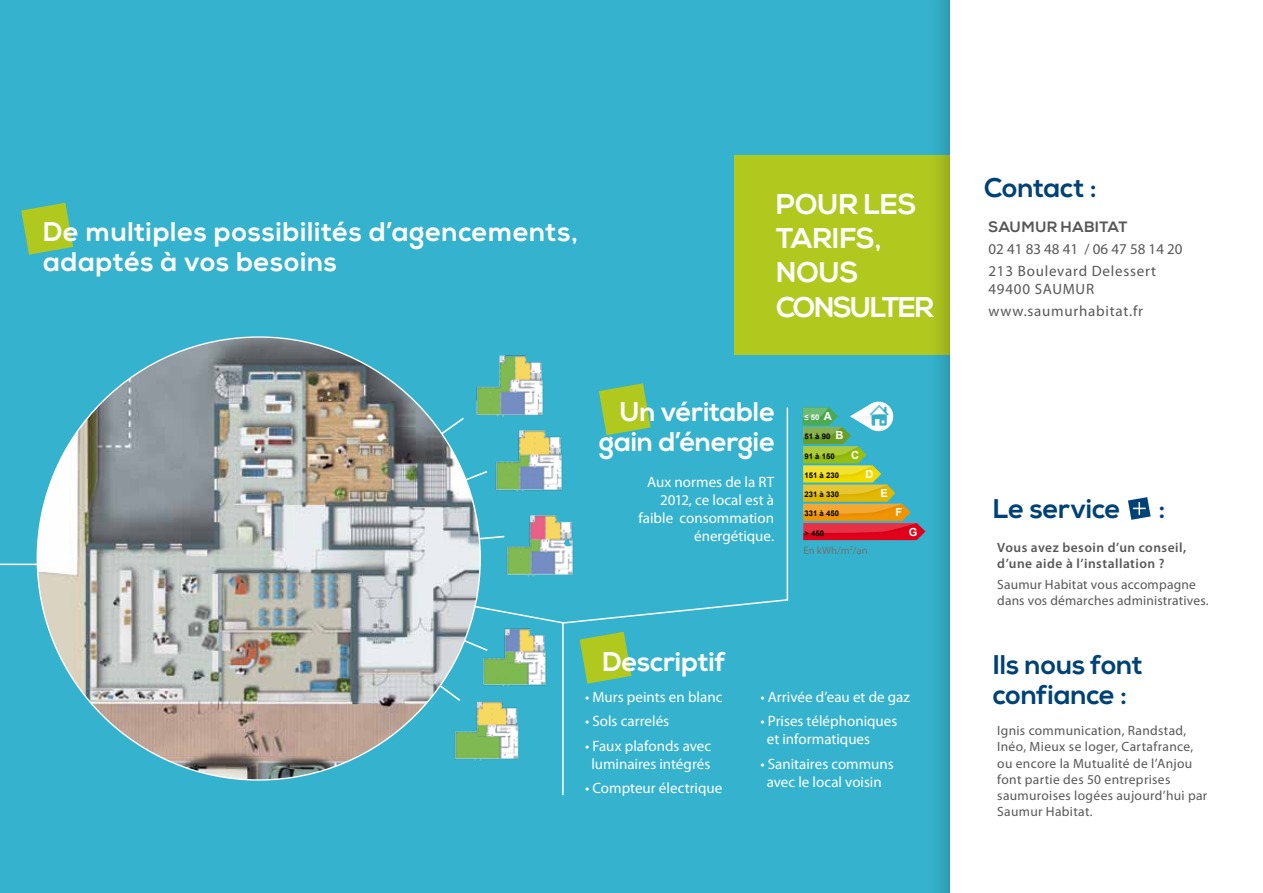
<style>
.page{position:relative;width:1263px;height:893px;background:#35b3ce}
.page>*{position:absolute;margin:0;border:0;box-sizing:border-box;transform-origin:0 0}
.t1{font:700 28.5px/34.2px "Nexa";letter-spacing:-.005em;color:#fff}
.t2{font:700 27px/30px "Nexa";letter-spacing:.025em;color:#fff}
.t3{font:700 27px/30px "Nexa";color:#004275}
.t4{font:700 27px/30px "Nexa";color:#fff;text-align:right}
.t5{font:15px/18px "Myriad Pro";color:#fff;text-align:center}
.t6{font:15px/22.2px "Myriad Pro";letter-spacing:.025em;color:#58585a}
.t7{font:15px/22.2px "Myriad Pro";letter-spacing:.05em;color:#58585a}
.t8{font:700 15px "Nexa";letter-spacing:.04em;color:#58585a}
.t9{font:13.5px/16.2px "Myriad Pro";letter-spacing:.025em;color:#58585a}
.t10{font:600 13.5px/16.2px "Myriad Pro";letter-spacing:.035em;color:#58585a}
.t11{font:700 11.1px "Arial";color:#fff}
.t12{font:10.8px "Myriad Pro";color:#707172}
.t13{font:700 7.8px "Arial";color:#000}
.t14{font:700 7.8px/15.6px "Arial";color:#646567}
.t15{font:700 7.8px "Arial";color:#fff}
.s1{color:#000}
</style>
<div class="page">
<hr style="left:562px;top:624px;width:2px;height:171px;background:#fff">
<img style="left:499px;top:355px;width:45px;height:28px">
<img style="left:454px;top:703px;width:65px;height:58px">
<img style="left:37px;top:337px;width:443px;height:443px;border-radius:221px">
<div style="left:734px;top:155px;width:216px;height:199px;background:#b1c91f"></div>
<div style="left:927px;top:0;width:336px;height:893px;background:#000;opacity:.3"></div>
<div style="left:950px;top:0;width:313px;height:893px;background:#fff"></div>
<svg style="left:1128px;top:497px;width:22px;height:23px"></svg>
<svg style="left:21px;top:203px;width:52px;height:52px"></svg>
<img style="left:0;top:383px;width:789px;height:320px">
<hr style="left:787px;top:408px;width:1px;height:192px;background:#fff">
<img style="left:802px;top:408px;width:1px;height:15px">
<svg style="left:803px;top:402px;width:122px;height:138px"></svg>
<h2 class="t2" style="left:43px;top:217px;width:536px">De multiples possibilités d’agencements, adaptés à vos besoins</h2>
<h1 class="t1" style="left:776px;top:188px;width:159px">Pour les tarifs, nous consulter</h1>
<h2 class="t4" style="left:599px;top:398px;width:177px">Un véritable gain d’énergie</h2>
<p class="t5" style="left:647px;top:473px;width:120px">Aux normes de la RT</p>
<p class="t5" style="left:660px;top:491px;width:115px">2012, ce local est à</p>
<p class="t5" style="left:638px;top:509px;width:137px">faible consommation</p>
<p class="t5" style="left:694px;top:527px;width:81px">énergétique.</p>
<p class="t11" style="left:824px;top:409px;width:10px">A</p>
<p class="t15" style="left:804px;top:412px;width:17px">≤ 50</p>
<p class="t13" style="left:804px;top:432px;width:27px">51 à 90</p>
<p class="t13" style="left:804px;top:451px;width:32px">91 à 150</p>
<p class="t13" style="left:804px;top:470px;width:36px">151 à 230</p>
<p class="t13" style="left:804px;top:489px;width:36px">231 à 330</p>
<p class="t13" style="left:804px;top:508px;width:36px">331 à 450</p>
<p class="t14" style="left:803px;top:525px;width:53px"><span class="s1">&gt; 450<br></span>En kWh/m<sup>2</sup>/an</p>
<p class="t11" style="left:836px;top:428px;width:10px">B</p>
<p class="t11" style="left:851px;top:447px;width:10px">C</p>
<p class="t11" style="left:865px;top:467px;width:10px">D</p>
<p class="t12" style="left:803px;top:544px;width:66px">En kWh/m<sup>2</sup>/an</p>
<p class="t11" style="left:880px;top:486px;width:9px">E</p>
<p class="t11" style="left:895px;top:505px;width:8px">F</p>
<p class="t11" style="left:909px;top:524px;width:10px">G</p>
<h2 class="t2" style="left:603px;top:648px;width:125px">Descriptif</h2>
<p class="t5" style="left:585px;top:688px;width:139px">• Murs peints en blanc</p>
<p class="t5" style="left:585px;top:713px;width:86px">• Sols carrelés</p>
<p class="t5" style="left:585px;top:737px;width:128px">• Faux plafonds avec luminaires intégrés</p>
<p class="t5" style="left:585px;top:779px;width:139px">• Compteur électrique</p>
<p class="t5" style="left:760px;top:688px;width:151px">• Arrivée d’eau et de gaz</p>
<p class="t5" style="left:767px;top:713px;width:132px;text-align:left;text-indent:-6px">• Prises téléphoniques et informatiques</p>
<p class="t5" style="left:760px;top:755px;width:135px">• Sanitaires communs avec le local voisin</p>
<h2 class="t3" style="left:984px;top:173px;width:114px">Contact :</h2>
<p class="t8" style="left:988px;top:218px;width:85px">Saumur Hab</p>
<p class="t8" style="left:1095px;top:218px;width:34px">itat</p>
<p class="t6" style="left:988px;top:238px;width:196px">02 41 83 48 41 / 06 47 58 14 20<br>213 Boulevard Delessert</p>
<p class="t7" style="left:988px;top:278px;width:156px">49400 SAUMUR www.saumurhabitat.fr</p>
<h2 class="t3" style="left:993px;top:495px;width:129px">Le service</h2>
<h2 class="t3" style="left:1159px;top:495px;width:8px">:</h2>
<p class="t10" style="left:997px;top:540px;width:191px">Vous avez besoin d’un conseil, d’une aide à l’installation ?</p>
<p class="t9" style="left:997px;top:576px;width:213px">Saumur Habitat vous accompagne dans vos démarches administratives.</p>
<h2 class="t3" style="left:993px;top:651px;width:152px">Ils nous font confiance :</h2>
<p class="t9" style="left:997px;top:723px;width:212px">Ignis communication, Randstad,<br>Inéo, Mieux se loger, Cartafrance, ou encore la Mutualité de l’Anjou font partie des 50 entreprises saumuroises logées aujourd’hui par<br>Saumur Habitat.</p>
</div>
